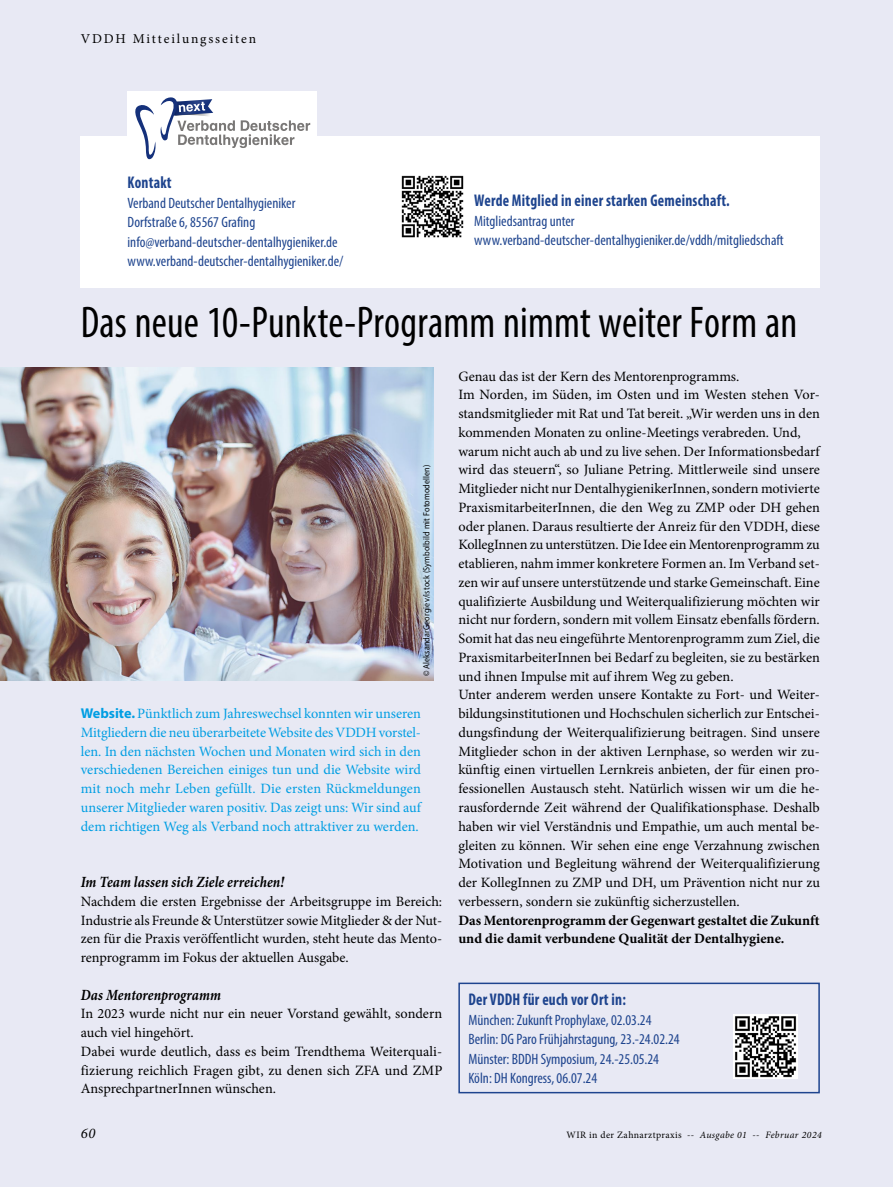
<style>
.page{position:relative;width:893px;height:1187px;background:#fff}
.page>*{position:absolute;margin:0;border:0;box-sizing:border-box;transform-origin:0 0}
.Title_left{font:condensed 44.55px "Myriad Pro";letter-spacing:.005em;color:#000;scale:.93 1}
.Box_Heading_blue{font:700 condensed 16.95px "Myriad Pro";letter-spacing:.015em;color:#1e448e;scale:.9 1}
.Para_Box_blue{font:700 condensed 16.95px "Myriad Pro";letter-spacing:.015em;color:#1e448e;scale:.9 1}
.SectionHeading_1_x{font:italic 700 15.6px "Minion Pro";letter-spacing:.01em;color:#000;scale:.87 1}
.Para_Box_blue-2{font:condensed 15px/19.5px "Myriad Pro";color:#1e448e}
.t1{font:italic 14.7px "Minion Pro";color:#000}
.Para_x{font:14.25px/18.8px "Minion Pro";color:#000;text-align:justify}
.Trailer_left{font:14.25px/18.8px "Minion Pro";color:#009ee3;text-align:justify}
.Para_x-2{font:700 14.25px/18.8px "Minion Pro";color:#000}
.t2{font:13.5px "Minion Pro";letter-spacing:.135em;color:#000}
.t3{font:italic 9.75px "Minion Pro";letter-spacing:.04em;color:#000}
.Image_Source_x{font:9px "Myriad Pro";letter-spacing:.015em;color:#000;scale:.9 1}
.s1{font-family:"Myriad Pro";font-weight:700}
.s2{font-style:normal}
</style>
<div class="page">
<div style="left:0;top:0;width:893px;height:1186px;background:#e8e9f4"></div>
<div style="left:81px;top:137px;width:739px;height:151px;background:#fff"></div>
<div style="left:128px;top:91px;width:189px;height:74px;background:#fff"></div>
<svg style="left:135px;top:97px;width:175px;height:62px"></svg>
<img style="left:401px;top:175px;width:63px;height:63px">
<div style="left:458px;top:982px;width:362px;height:111px;border:2px solid #1e448e"></div>
<img style="left:734px;top:1014px;width:64px;height:63px">
<img style="left:0;top:367px;width:434px;height:313px">
<p class="t2" style="left:81px;top:29px;width:177px">VDDH Mitteilungsseiten</p>
<p class="Box_Heading_blue" style="left:128px;top:172px;width:51px">Kontakt</p>
<p class="Para_Box_blue-2" style="left:128px;top:193px;width:169px">Verband Deutscher Dentalhygieniker</p>
<p class="Para_Box_blue-2" style="left:128px;top:212px;width:129px">Dorfstraße 6, 85567 Grafing</p>
<p class="Para_Box_blue-2" style="left:128px;top:232px;width:217px">info@verband-deutscher-dentalhygieniker.de www.verband-deutscher-dentalhygieniker.de/</p>
<p class="Box_Heading_blue" style="left:474px;top:190px;width:286px">Werde Mitglied in einer starken Gemeinschaft.</p>
<p class="Para_Box_blue-2" style="left:474px;top:211px;width:311px">Mitgliedsantrag unter www.verband-deutscher-dentalhygieniker.de/vddh/mitgliedschaft</p>
<p class="Title_left" style="left:81px;top:295px;width:772px">Das neue 10-Punkte-Programm nimmt weiter Form an</p>
<p class="Image_Source_x" style="left:421px;top:676px;width:236px;rotate:-90deg">© AleksandarGeorgiev/istock (Symbolbild mit Fotomodellen)</p>
<p class="Trailer_left" style="left:81px;top:704px;width:342px"><span class="s1">Website.</span> Pünktlich zum Jahreswechsel konnten wir unseren Mitgliedern die neu überarbeitete Website des VDDH vorstel&shy;len. In den nächsten Wochen und Monaten wird sich in den verschiedenen Bereichen einiges tun und die Website wird mit noch mehr Leben gefüllt. Die ersten Rückmeldungen unserer Mitglieder waren positiv. Das zeigt uns: Wir sind auf dem richtigen Weg als Verband noch attraktiver zu werden.</p>
<p class="SectionHeading_1_x" style="left:81px;top:870px;width:235px">Im Team lassen sich Ziele erreichen!</p>
<p class="Para_x" style="left:81px;top:891px;width:363px">Nachdem die ersten Ergebnisse der Arbeitsgruppe im Bereich:<br>Industrie als Freunde &amp; Unterstützer sowie Mitglieder &amp; der Nut&shy;zen für die Praxis veröffentlicht wurden, steht heute das Mento&shy;renprogramm im Fokus der aktuellen Ausgabe.</p>
<p class="SectionHeading_1_x" style="left:81px;top:983px;width:163px">Das Mentorenprogramm</p>
<p class="Para_x" style="left:81px;top:1004px;width:363px">In 2023 wurde nicht nur ein neuer Vorstand gewählt, sondern auch viel hingehört.</p>
<p class="Para_x" style="left:81px;top:1041px;width:363px">Dabei wurde deutlich, dass es beim Trendthema Weiterquali&shy;fizierung reichlich Fragen gibt, zu denen sich ZFA und ZMP AnsprechpartnerInnen wünschen.</p>
<p class="Para_x" style="left:458px;top:366px;width:282px">Genau das ist der Kern des Mentorenprogramms.</p>
<p class="Para_x" style="left:458px;top:385px;width:363px">Im Norden, im Süden, im Osten und im Westen stehen Vor&shy;standsmitglieder mit Rat und Tat bereit. „Wir werden uns in den kommenden Monaten zu online-Meetings verabreden. Und,</p>
<p class="Para_x" style="left:458px;top:441px;width:363px">warum nicht auch ab und zu live sehen. Der Informationsbedarf wird das steuern“, so Juliane Petring. Mittlerweile sind unsere Mitglieder nicht nur DentalhygienikerInnen, sondern motivierte PraxismitarbeiterInnen, die den Weg zu ZMP oder DH gehen oder planen. Daraus resultierte der Anreiz für den VDDH, diese KollegInnen zu unterstützen. Die Idee ein Mentorenprogramm zu etablieren, nahm immer konkretere Formen an. Im Verband set&shy;zen wir auf unsere unterstützende und starke Gemeinschaft. Eine qualifizierte Ausbildung und Weiterqualifizierung möchten wir nicht nur fordern, sondern mit vollem Einsatz ebenfalls fördern.</p>
<p class="Para_x" style="left:458px;top:629px;width:363px">Somit hat das neu eingeführte Mentorenprogramm zum Ziel, die PraxismitarbeiterInnen bei Bedarf zu begleiten, sie zu bestärken und ihnen Impulse mit auf ihrem Weg zu geben.</p>
<p class="Para_x" style="left:458px;top:685px;width:363px">Unter anderem werden unsere Kontakte zu Fort- und Weiter&shy;bildungsinstitutionen und Hochschulen sicherlich zur Entschei&shy;dungsfindung der Weiterqualifizierung beitragen. Sind unsere Mitglieder schon in der aktiven Lernphase, so werden wir zu&shy;künftig einen virtuellen Lernkreis anbieten, der für einen pro&shy;fessionellen Austausch steht. Natürlich wissen wir um die he&shy;rausfordernde Zeit während der Qualifikationsphase. Deshalb haben wir viel Verständnis und Empathie, um auch mental be&shy;gleiten zu können. Wir sehen eine enge Verzahnung zwischen Motivation und Begleitung während der Weiterqualifizierung der KollegInnen zu ZMP und DH, um Prävention nicht nur zu verbessern, sondern sie zukünftig sicherzustellen.</p>
<p class="Para_x-2" style="left:458px;top:910px;width:363px">Das Mentorenprogramm der Gegenwart gestaltet die Zukunft und die damit verbundene Qualität der Dentalhygiene.</p>
<p class="Para_Box_blue" style="left:468px;top:989px;width:177px">Der VDDH für euch vor Ort in:</p>
<p class="Para_Box_blue-2" style="left:468px;top:1009px;width:185px">München: Zukunft Prophylaxe, 02.03.24</p>
<p class="Para_Box_blue-2" style="left:468px;top:1029px;width:213px">Berlin: DG Paro Frühjahrstagung, 23.-24.02.24</p>
<p class="Para_Box_blue-2" style="left:468px;top:1048px;width:192px">Münster: BDDH Symposium, 24.-25.05.24</p>
<p class="Para_Box_blue-2" style="left:468px;top:1068px;width:130px">Köln: DH Kongress, 06.07.24</p>
<p class="t1" style="left:81px;top:1123px;width:16px">60</p>
<p class="t3" style="left:567px;top:1128px;width:257px"><span class="s2">WIR in der Zahnarztpraxis</span> -- Ausgabe 01 -- Februar 2024</p>
</div>
